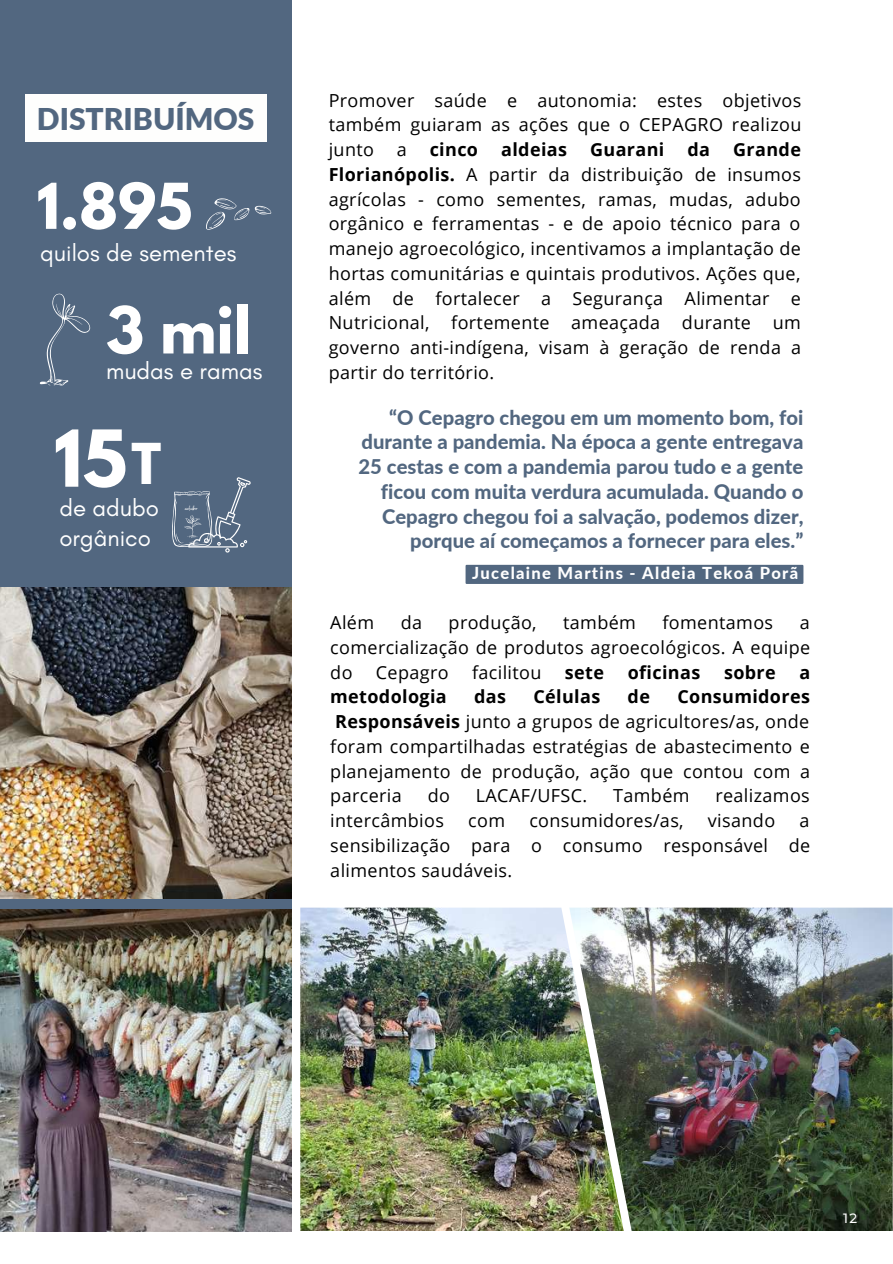
<style>
.page{position:relative;width:893px;height:1264px;background:#fff}
.page>*{position:absolute;margin:0;border:0;box-sizing:border-box;transform-origin:0 0}
.t1{font:700 69.45px "League Spartan";color:#fff}
.t2{font:700 57.45px "League Spartan";color:#fff}
.t3{font:700 55.95px "League Spartan";color:#fff}
.t4{font:700 49.95px "League Spartan";color:#fff}
.t5{font:900 30px "Lato";color:#526780}
.t6{font:24px/29.2px "Glacial Indifference";color:#fff}
.t7{font:800 20.25px/24.8px "Lato";color:#526780;text-align:right}
.t8{font:18px/24.8px "Open Sans";letter-spacing:.02em;color:#000;text-align:justify}
.t9{font:700 18px "Open Sans";letter-spacing:.02em;color:#000}
.t10{font:800 16.5px "Lato";letter-spacing:.08em;color:#fff}
.t11{font:500 13.5px "Montserrat";color:#fff}
.t12{font:7.65px "Buffalo";color:#fff}
.s1{font-weight:700}
</style>
<div class="page">
<div style="left:0;top:0;width:291px;height:923px;background:#526780"></div>
<img style="left:623px;top:907px;width:269px;height:323px">
<img style="left:300px;top:907px;width:323px;height:323px">
<img style="left:0;top:910px;width:291px;height:320px">
<svg style="left:255px;top:206px;width:16px;height:8px"></svg>
<svg style="left:206px;top:198px;width:43px;height:32px"></svg>
<svg style="left:40px;top:293px;width:50px;height:92px"></svg>
<svg style="left:172px;top:477px;width:79px;height:75px"></svg>
<img style="left:0;top:587px;width:291px;height:311px">
<div style="left:25px;top:94px;width:241px;height:48px;background:#fefefd"></div>
<div style="left:465px;top:565px;width:338px;height:19px;background:#526780"></div>
<h3 class="t5" style="left:37px;top:100px;width:219px">DISTRIBUÍMOS</h3>
<h3 class="t3" style="left:37px;top:178px;width:157px">1.895</h3>
<h3 class="t6" style="left:40px;top:238px;width:197px">quilos de sementes</h3>
<h2 class="t2" style="left:106px;top:302px;width:146px">3 mil</h2>
<h3 class="t6" style="left:106px;top:356px;width:158px">mudas e ramas</h3>
<h1 class="t1" style="left:54px;top:424px;width:75px">15</h1>
<h3 class="t6" style="left:59px;top:493px;width:101px">de adubo orgânico</h3>
<p class="t12" style="left:185px;top:503px;width:14px">adubo</p>
<h3 class="t4" style="left:131px;top:439px;width:31px">T</h3>
<p class="t8" style="left:329px;top:87px;width:474px">Promover saúde e autonomia: estes objetivos também guiaram as ações que o CEPAGRO realizou junto</p>
<p class="t8" style="left:329px;top:137px;width:474px;text-indent:404px"><span class="s1">Grande Florianópolis.</span> A partir da distribuição de insumos agrícolas - como sementes, ramas, mudas, adubo orgânico e ferramentas - e de apoio técnico para o manejo agroecológico, incentivamos a implantação de hortas comunitárias e quintais produtivos. Ações que, além de fortalecer a Segurança Alimentar e Nutricional, fortemente ameaçada durante um governo anti-indígena, visam à geração de renda a partir do território.</p>
<p class="t8" style="left:397px;top:137px;width:11px">a</p>
<p class="t9" style="left:429px;top:137px;width:50px">cinco</p>
<p class="t9" style="left:501px;top:137px;width:67px">aldeias</p>
<p class="t9" style="left:590px;top:137px;width:76px">Guarani</p>
<p class="t9" style="left:687px;top:137px;width:24px">da</p>
<p class="t7" style="left:358px;top:404px;width:446px">“O Cepagro chegou em um momento bom, foi durante a pandemia. Na época a gente entregava 25 cestas e com a pandemia parou tudo e a gente ficou com muita verdura acumulada. Quando o Cepagro chegou foi a salvação, podemos dizer, porque aí começamos a fornecer para eles.”</p>
<p class="t10" style="left:472px;top:563px;width:327px">Jucelaine Martins - Aldeia Tekoá Porã</p>
<p class="t8" style="left:330px;top:609px;width:45px">Além</p>
<p class="t8" style="left:400px;top:609px;width:23px">da</p>
<p class="t8" style="left:448px;top:609px;width:89px">produção,</p>
<p class="t8" style="left:563px;top:609px;width:74px">também</p>
<p class="t8" style="left:662px;top:609px;width:112px">fomentamos</p>
<p class="t8" style="left:330px;top:609px;width:481px;text-indent:469px">a comercialização de produtos agroecológicos. A equipe do</p>
<p class="t8" style="left:376px;top:659px;width:74px">Cepagro</p>
<p class="t8" style="left:472px;top:659px;width:71px">facilitou</p>
<p class="t9" style="left:565px;top:659px;width:41px">sete</p>
<p class="t9" style="left:627px;top:659px;width:74px">oficinas</p>
<p class="t9" style="left:724px;top:659px;width:53px">sobre</p>
<p class="t9" style="left:799px;top:659px;width:12px">a</p>
<p class="t9" style="left:330px;top:684px;width:118px">metodologia</p>
<p class="t9" style="left:474px;top:684px;width:33px">das</p>
<p class="t9" style="left:533px;top:684px;width:68px">Células</p>
<p class="t9" style="left:627px;top:684px;width:24px">de</p>
<p class="t8" style="left:330px;top:684px;width:481px;text-indent:347px"><span class="s1">Consumidores Responsáveis</span> junto a grupos de agricultores/as, onde foram compartilhadas estratégias de abastecimento e planejamento de produção, ação que contou com a parceria</p>
<p class="t8" style="left:427px;top:783px;width:24px">do</p>
<p class="t8" style="left:476px;top:783px;width:113px">LACAF/UFSC.</p>
<p class="t8" style="left:613px;top:783px;width:78px">Também</p>
<p class="t8" style="left:715px;top:783px;width:96px">realizamos</p>
<p class="t8" style="left:330px;top:807px;width:115px">intercâmbios</p>
<p class="t8" style="left:468px;top:807px;width:38px">com</p>
<p class="t8" style="left:529px;top:807px;width:156px">consumidores/as,</p>
<p class="t8" style="left:707px;top:807px;width:69px">visando</p>
<p class="t8" style="left:330px;top:807px;width:481px;text-indent:469px">a sensibilização para o consumo responsável de alimentos saudáveis.</p>
<p class="t11" style="left:843px;top:1209px;width:16px">12</p>
</div>
